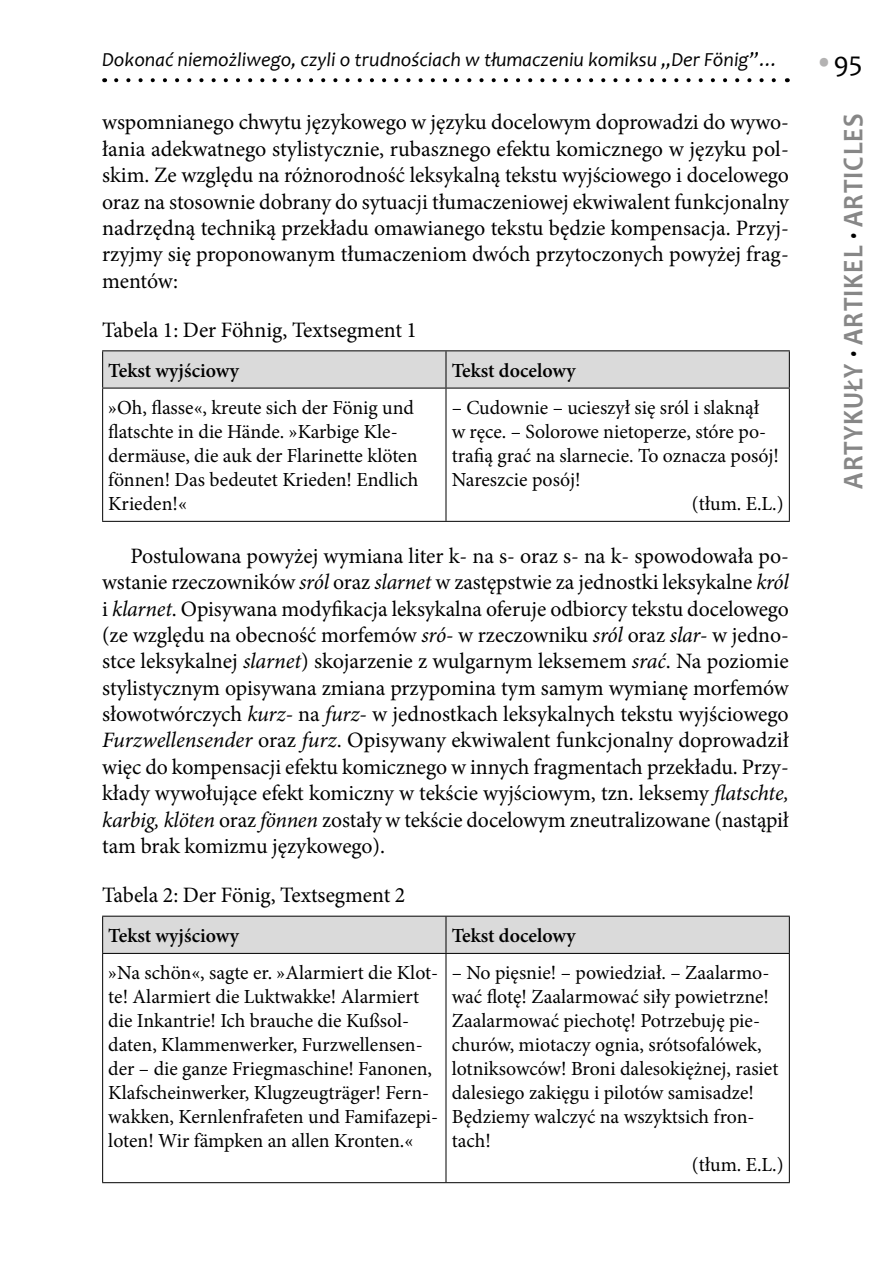
<style>
.page{position:relative;width:891px;height:1276px;background:#fff}
.page>*{position:absolute;margin:0;border:0;box-sizing:border-box;transform-origin:0 0}
.t1{font:700 28.6px "Candara";letter-spacing:.04em;color:#878787;scale:.9 1}
.t2{font:28px "Candara";color:#000}
.t3{font:22px/26.4px "Minion Pro";color:#000;text-align:justify}
.t4{font:20px/24px "Minion Pro";color:#000}
.t5{font:italic 20px "Candara";color:#000}
.t6{font:600 20px "Minion Pro";color:#000}
.s1{color:#b3b2b2}
.s2{color:#000}
.s3{font-style:italic}
</style>
<div class="page">
<svg style="left:116px;top:78px;width:660px;height:4px"></svg>
<div style="left:103px;top:351px;width:685px;height:36px;background:#dadada"></div>
<hr style="left:445px;top:351px;width:1px;height:36px;background:#000">
<hr style="left:445px;top:388px;width:1px;height:133px;background:#000">
<hr style="left:102px;top:388px;width:1px;height:133px;background:#000">
<hr style="left:788px;top:388px;width:1px;height:133px;background:#000">
<hr style="left:102px;top:521px;width:344px;height:1px;background:#000">
<hr style="left:446px;top:521px;width:343px;height:1px;background:#000">
<hr style="left:102px;top:350px;width:344px;height:1px;background:#000">
<hr style="left:102px;top:351px;width:1px;height:36px;background:#000">
<hr style="left:446px;top:350px;width:343px;height:1px;background:#000">
<hr style="left:788px;top:351px;width:1px;height:36px;background:#000">
<hr style="left:102px;top:387px;width:344px;height:1px;background:#000">
<hr style="left:446px;top:387px;width:343px;height:1px;background:#000">
<svg style="left:103px;top:916px;width:685px;height:37px;background:#d4d4d4"></svg>
<hr style="left:445px;top:916px;width:1px;height:37px;background:#000">
<hr style="left:445px;top:954px;width:1px;height:228px;background:#000">
<hr style="left:102px;top:954px;width:1px;height:228px;background:#000">
<hr style="left:788px;top:954px;width:1px;height:228px;background:#000">
<hr style="left:102px;top:1182px;width:344px;height:1px;background:#000">
<hr style="left:446px;top:1182px;width:343px;height:1px;background:#000">
<hr style="left:102px;top:915px;width:344px;height:1px;background:#000">
<hr style="left:102px;top:916px;width:1px;height:37px;background:#000">
<hr style="left:446px;top:915px;width:343px;height:1px;background:#000">
<hr style="left:788px;top:916px;width:1px;height:37px;background:#000">
<hr style="left:102px;top:953px;width:344px;height:1px;background:#000">
<hr style="left:446px;top:953px;width:343px;height:1px;background:#000">
<p class="t5" style="left:102px;top:46px;width:678px">Dokonać niemożliwego, czyli o trudnościach w tłumaczeniu komiksu „Der Fönig”…</p>
<p class="t2" style="left:814px;top:45px;width:49px"><span class="s1">•</span>95</p>
<h1 class="t1" style="left:835px;top:488px;width:418px;rotate:-90deg">ARTYKUŁY <span class="s2">·</span> ARTIKEL <span class="s2">·</span> ARTICLES</h1>
<p class="t3" style="left:102px;top:109px;width:688px">wspomnianego chwytu językowego w języku docelowym doprowadzi do wywo&shy;łania adekwatnego stylistycznie, rubasznego efektu komicznego w języku pol&shy;skim. Ze względu na różnorodność leksykalną tekstu wyjściowego i docelowego oraz na stosownie dobrany do sytuacji tłumaczeniowej ekwiwalent funkcjonalny nadrzędną techniką przekładu omawianego tekstu będzie kompensacja. Przyj&shy;rzyjmy się proponowanym tłumaczeniom dwóch przytoczonych powyżej frag&shy;mentów:</p>
<p class="t3" style="left:102px;top:316px;width:316px">Tabela 1: Der Föhnig, Textsegment 1</p>
<p class="t6" style="left:108px;top:356px;width:132px">Tekst wyjściowy</p>
<p class="t6" style="left:451px;top:356px;width:125px">Tekst docelowy</p>
<p class="t4" style="left:108px;top:396px;width:311px">»Oh, flasse«, kreute sich der Fönig und flatschte in die Hände. »Karbige Kle&shy;dermäuse, die auk der Flarinette klöten fönnen! Das bedeutet Krieden! Endlich Krieden!«</p>
<p class="t4" style="left:451px;top:396px;width:309px">– Cudownie – ucieszył się sról i slaknął</p>
<p class="t4" style="left:451px;top:420px;width:316px">w ręce. – Solorowe nietoperze, stóre po-</p>
<p class="t4" style="left:451px;top:444px;width:329px">trafią grać na slarnecie. To oznacza posój!</p>
<p class="t4" style="left:451px;top:468px;width:130px">Nareszcie posój!</p>
<p class="t4" style="left:691px;top:492px;width:93px">(tłum. E.L.)</p>
<p class="t3" style="left:102px;top:543px;width:688px;text-indent:28px">Postulowana powyżej wymiana liter k- na s- oraz s- na k- spowodowała po&shy;wstanie rzeczowników <span class="s3">sról</span> oraz <span class="s3">slarnet</span> w zastępstwie za jednostki leksykalne <span class="s3">król </span>i <span class="s3">klarnet</span>. Opisywana modyfikacja leksykalna oferuje odbiorcy tekstu docelowego (ze względu na obecność morfemów <span class="s3">sró-</span> w rzeczowniku <span class="s3">sról</span> oraz <span class="s3">slar-</span> w jedno&shy;stce leksykalnej <span class="s3">slarnet</span>) skojarzenie z wulgarnym leksemem <span class="s3">srać</span>. Na poziomie stylistycznym opisywana zmiana przypomina tym samym wymianę morfemów słowotwórczych <span class="s3">kurz-</span> na <span class="s3">furz-</span> w jednostkach leksykalnych tekstu wyjściowego <span class="s3">Furzwellensender</span> oraz <span class="s3">furz</span>. Opisywany ekwiwalent funkcjonalny doprowadził więc do kompensacji efektu komicznego w innych fragmentach przekładu. Przy&shy;kłady wywołujące efekt komiczny w tekście wyjściowym, tzn. leksemy <span class="s3">flatschte, karbig, klöten</span> oraz <span class="s3">fönnen</span> zostały w tekście docelowym zneutralizowane (nastąpił tam brak komizmu językowego).</p>
<p class="t3" style="left:102px;top:882px;width:304px">Tabela 2: Der Fönig, Textsegment 2</p>
<p class="t6" style="left:108px;top:922px;width:132px">Tekst wyjściowy</p>
<p class="t6" style="left:451px;top:922px;width:125px">Tekst docelowy</p>
<p class="t4" style="left:108px;top:961px;width:331px">»Na schön«, sagte er. »Alarmiert die Klot&shy;te! Alarmiert die Luktwakke! Alarmiert die Inkantrie! Ich brauche die Kußsol&shy;daten, Klammenwerker, Furzwellensen&shy;der – die ganze Friegmaschine! Fanonen, Klafscheinwerker, Klugzeugträger! Fern&shy;wakken, Kernlenfrafeten und Famifazepi&shy;loten! Wir fämpken an allen Kronten.«</p>
<p class="t4" style="left:451px;top:961px;width:319px">– No pięsnie! – powiedział. – Zaalarmo-</p>
<p class="t4" style="left:451px;top:985px;width:319px">wać flotę! Zaalarmować siły powietrzne!</p>
<p class="t4" style="left:451px;top:1009px;width:310px">Zaalarmować piechotę! Potrzebuję pie-</p>
<p class="t4" style="left:451px;top:1033px;width:311px">churów, miotaczy ognia, srótsofalówek,</p>
<p class="t4" style="left:451px;top:1057px;width:328px">lotniksowców! Broni dalesokiężnej, rasiet</p>
<p class="t4" style="left:451px;top:1081px;width:304px">dalesiego zakięgu i pilotów samisadze!</p>
<p class="t4" style="left:451px;top:1105px;width:304px">Będziemy walczyć na wszyktsich fron-</p>
<p class="t4" style="left:451px;top:1129px;width:41px">tach!</p>
<p class="t4" style="left:691px;top:1153px;width:93px">(tłum. E.L.)</p>
</div>
